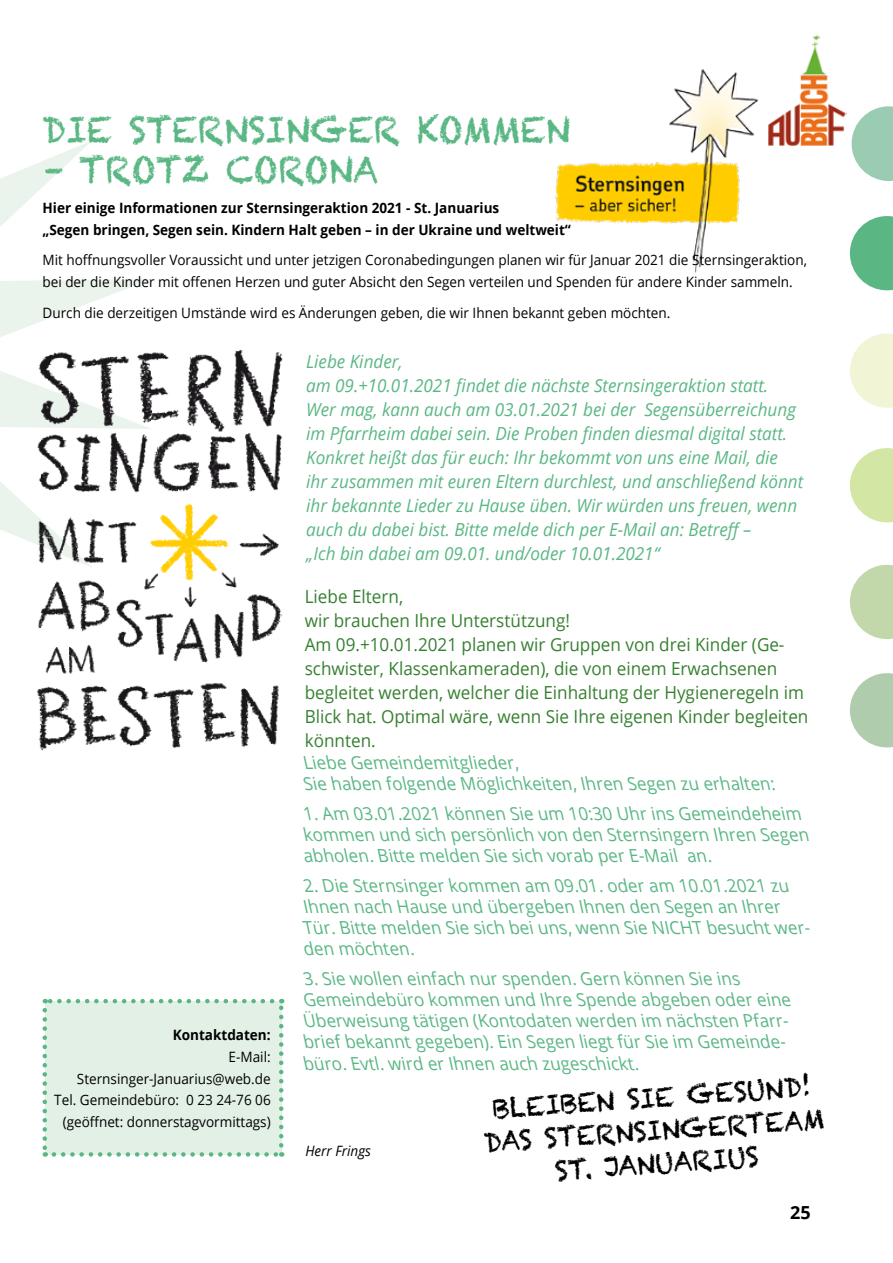
<style>
.page{position:relative;width:893px;height:1263px;background:#fff}
.page>*{position:absolute;margin:0;border:0;box-sizing:border-box;transform-origin:0 0}
.t1{font:36px "Chalkduster";color:#5ab784;scale:.95 1}
.t2{font:27px/33px "Chalkduster";color:#000;text-align:center;scale:.95 1}
.t3{font:italic 18px/21px "Open Sans";color:#5ab784;scale:.95 1}
.t4{font:italic 18px/24px "Open Sans";color:#5ab784;scale:.95 1}
.t5{font:18px/24px "Open Sans";color:#368030;scale:.95 1}
.t6{font:700 18px "Open Sans";color:#000}
.t7{font:14.25px/21.8px "Open Sans";color:#000;text-align:right;scale:.95 1}
.t8{font:700 14.25px/21.8px "Open Sans";color:#000;scale:.95 1}
.t9{font:italic 14.25px "Open Sans";color:#000;scale:.95 1}
</style>
<div class="page">
<svg style="left:852px;top:106px;width:41px;height:75px"></svg>
<svg style="left:850px;top:216px;width:43px;height:74px"></svg>
<svg style="left:850px;top:333px;width:43px;height:75px"></svg>
<svg style="left:850px;top:448px;width:43px;height:74px"></svg>
<svg style="left:850px;top:565px;width:43px;height:74px"></svg>
<svg style="left:850px;top:673px;width:43px;height:74px"></svg>
<div style="left:45px;top:1001px;width:236px;height:153px;background:#e2f0e6"></div>
<svg style="left:43px;top:1010px;width:4px;height:147px"></svg>
<svg style="left:54px;top:1152px;width:228px;height:5px"></svg>
<svg style="left:279px;top:999px;width:4px;height:146px"></svg>
<svg style="left:45px;top:999px;width:227px;height:4px"></svg>
<img style="left:555px;top:69px;width:203px;height:204px">
<img style="left:768px;top:35px;width:78px;height:111px">
<svg style="left:0;top:141px;width:151px;height:392px"></svg>
<img style="left:9px;top:323px;width:274px;height:428px">
<h1 class="t1" style="left:43px;top:108px;width:557px">DIE STERNSINGER KOMMEN</h1>
<h1 class="t1" style="left:43px;top:149px;width:355px">– TROTZ CORONA</h1>
<p class="t8" style="left:43px;top:196px;width:558px">Hier einige Informationen zur Sternsingeraktion 2021 - St. Januarius<br>„Segen bringen, Segen sein. Kindern Halt geben – in der Ukraine und weltweit“</p>
<p class="t7" style="left:43px;top:249px;width:806px;text-align:left">Mit hoffnungsvoller Voraussicht und unter jetzigen Coronabedingungen planen wir für Januar 2021 die Sternsingeraktion, bei der die Kinder mit offenen Herzen und guter Absicht den Segen verteilen und Spenden für andere Kinder sammeln.</p>
<p class="t7" style="left:43px;top:301px;width:662px">Durch die derzeitigen Umstände wird es Änderungen geben, die wir Ihnen bekannt geben möchten.</p>
<p class="t8" style="left:173px;top:1024px;width:105px">Kontaktdaten:</p>
<p class="t7" style="left:54px;top:1045px;width:229px">E-Mail:<br>Sternsinger-Januarius@web.de<br>Tel. Gemeindebüro: 0 23 24-76 06 (geöffnet: donnerstagvormittags)</p>
<p class="t4" style="left:306px;top:349px;width:525px">Liebe Kinder,<br>am 09.+10.01.2021 findet die nächste Sternsingeraktion statt.<br>Wer mag, kann auch am 03.01.2021 bei der Segensüberreichung im Pfarrheim dabei sein. Die Proben finden diesmal digital statt.<br>Konkret heißt das für euch: Ihr bekommt von uns eine Mail, die ihr zusammen mit euren Eltern durchlest, und anschließend könnt ihr bekannte Lieder zu Hause üben. Wir würden uns freuen, wenn auch du dabei bist. Bitte melde dich per E-Mail an: Betreff –<br>„Ich bin dabei am 09.01. und/oder 10.01.2021“</p>
<p class="t5" style="left:305px;top:584px;width:532px">Liebe Eltern,<br>wir brauchen Ihre Unterstützung!<br>Am 09.+10.01.2021 planen wir Gruppen von drei Kinder (Ge&shy;schwister, Klassenkameraden), die von einem Erwachsenen begleitet werden, welcher die Einhaltung der Hygieneregeln im Blick hat. Optimal wäre, wenn Sie Ihre eigenen Kinder begleiten könnten.</p>
<p class="t3" style="left:305px;top:752px;width:503px">Liebe Gemeindemitglieder,<br>Sie haben folgende Möglichkeiten,Ihren Segen zu erhalten:</p>
<p class="t3" style="left:305px;top:803px;width:539px">1.Am 03.01.2021 können Sie um 10:30 UhrinsGemeindeheim kommen und sich persönlich von den Sternsingern Ihren Segen abholen.Bitte melden Sie sich vorab perE-Mail an.</p>
<p class="t3" style="left:305px;top:875px;width:540px">2.Die Sternsingerkommen am 09.01.oderam 10.01.2021 zu Ihnen nach Hause und übergeben Ihnen den Segen an Ihrer Tür.Bitte melden Sie sich beiuns,wenn Sie NICHT besuchtwer&shy;den möchten.</p>
<p class="t3" style="left:305px;top:968px;width:520px">3.Sie wollen einfach nurspenden.Gern können Sie ins Gemeindebüro kommen und Ihre Spende abgeben odereine Überweisungtätigen (Kontodaten werden im nächsten Pfarr&shy;briefbekanntgegeben).Ein Segen liegtfürSie im Gemeinde&shy;büro.Evtl.wird erIhnen auch zugeschickt.</p>
<h2 class="t2" style="left:481px;top:1093px;width:360px;rotate:-4deg">BLEIBEN SIE GESUND!<br>DAS STERNSINGERTEAM<br>ST. JANUARIUS</h2>
<p class="t9" style="left:305px;top:1141px;width:71px">Herr Frings</p>
<p class="t6" style="left:790px;top:1200px;width:22px">25</p>
</div>
